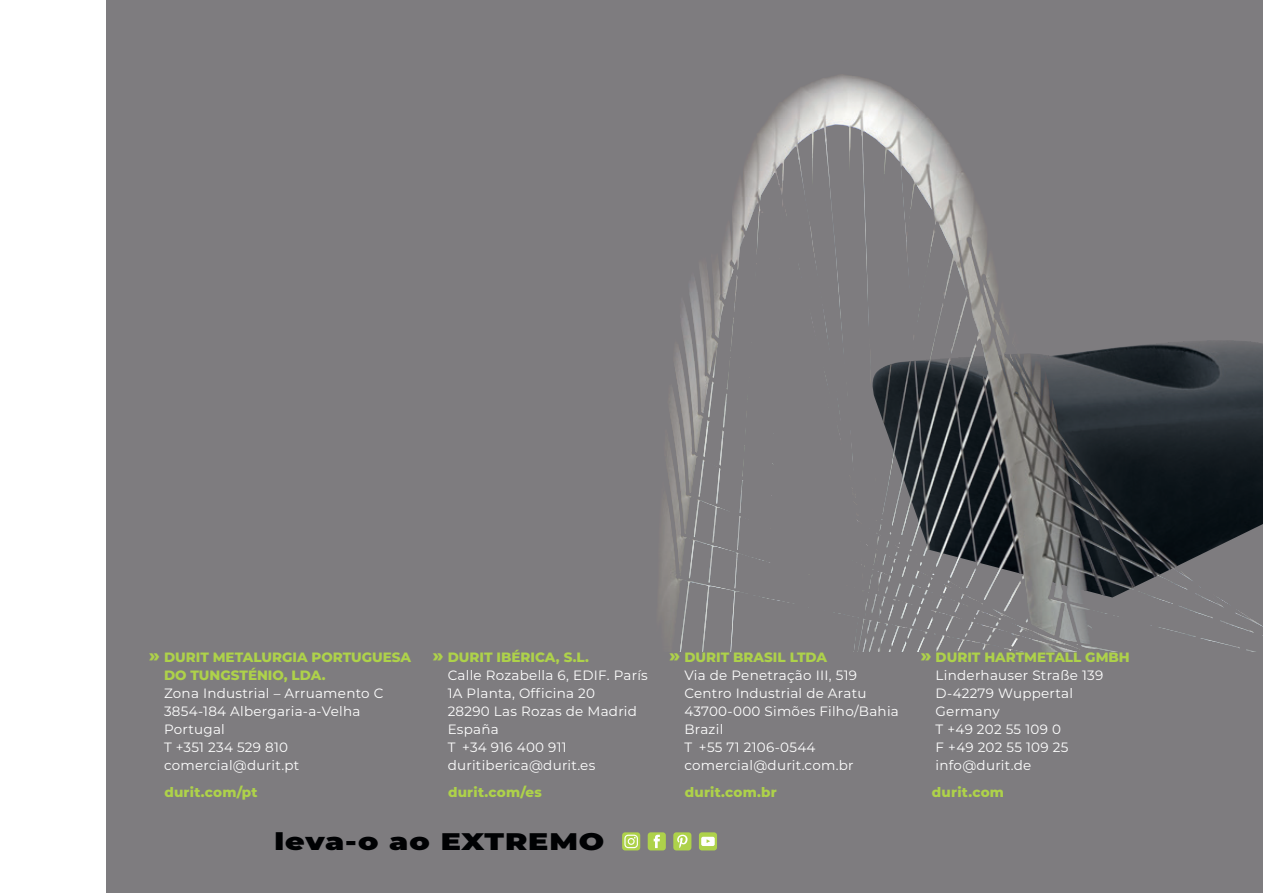
<style>
.page{position:relative;width:1263px;height:893px;background:#fff}
.page>*{position:absolute;margin:0;border:0;box-sizing:border-box;transform-origin:0 0}
.t1{font:900 24px "Montserrat";letter-spacing:.03em;color:#000103;scale:1.25 1}
.t2{font:13.5px/18px "Montserrat";letter-spacing:.02em;color:#fff}
.t3{font:800 13.5px "Montserrat";letter-spacing:.02em;color:#aed24a}
.t4{font:800 13.5px/18px "Montserrat";color:#aed24a}
.s1{font-weight:800;font-size:18px;color:#aed24a}
.s2{font-weight:800;color:#aed24a}
.s3{font-size:18px}
</style>
<div class="page">
<div style="left:106px;top:0;width:1157px;height:893px;background:#7e7c7f"></div>
<img style="left:661px;top:75px;width:602px;height:577px">
<svg style="left:622px;top:832px;width:18px;height:18px"></svg>
<svg style="left:624px;top:835px;width:14px;height:13px"></svg>
<div style="left:648px;top:832px;width:18px;height:18px;background:#aed24a;border-radius:3px"></div>
<svg style="left:654px;top:835px;width:6px;height:13px"></svg>
<div style="left:673px;top:832px;width:18px;height:18px;background:#aed24a;border-radius:3px"></div>
<svg style="left:677px;top:835px;width:10px;height:13px"></svg>
<div style="left:699px;top:832px;width:18px;height:18px;background:#aed24a;border-radius:3px"></div>
<svg style="left:701px;top:837px;width:14px;height:9px"></svg>
<p class="t2" style="left:448px;top:647px;width:202px;text-indent:-15px"><span class="s1">»</span> <span class="s2">DURIT IBÉRICA, S.L.<br></span>Calle Rozabella 6, EDIF. París<br>1A Planta, Officina 20<br>28290 Las Rozas de Madrid<br>España<br>T +34 916 400 911 duritiberica@durit.es</p>
<p class="t3" style="left:448px;top:782px;width:95px">durit.com/es</p>
<p class="t4" style="left:164px;top:647px;width:249px;text-indent:-15px"><span class="s3">»</span> DURIT METALURGIA PORTUGUESA<br>DO TUNGSTÉNIO, LDA.</p>
<p class="t2" style="left:164px;top:683px;width:221px">Zona Industrial – Arruamento C<br>3854-184 Albergaria-a-Velha<br>Portugal<br>T +351 234 529 810 comercial@durit.pt</p>
<p class="t3" style="left:164px;top:782px;width:95px">durit.com/pt</p>
<h1 class="t1" style="left:275px;top:824px;width:265px">leva-o ao EXTREMO</h1>
<p class="t2" style="left:684px;top:647px;width:216px;text-indent:-15px"><span class="s1">»</span> <span class="s2">DURIT BRASIL LTDA<br></span>Via de Penetração III, 519<br>Centro Industrial de Aratu<br>43700-000 Simões Filho/Bahia<br>Brazil<br>T +55 71 2106-0544 comercial@durit.com.br</p>
<p class="t3" style="left:685px;top:782px;width:94px">durit.com.br</p>
<p class="t2" style="left:935px;top:647px;width:196px;text-indent:-15px"><span class="s1">»</span> <span class="s2">DURIT HARTMETALL GMBH<br></span>Linderhauser Straße 139<br>D-42279 Wuppertal<br>Germany<br>T +49 202 55 109 0<br>F +49 202 55 109 25 info@durit.de</p>
<p class="t3" style="left:932px;top:782px;width:74px">durit.com</p>
</div>
